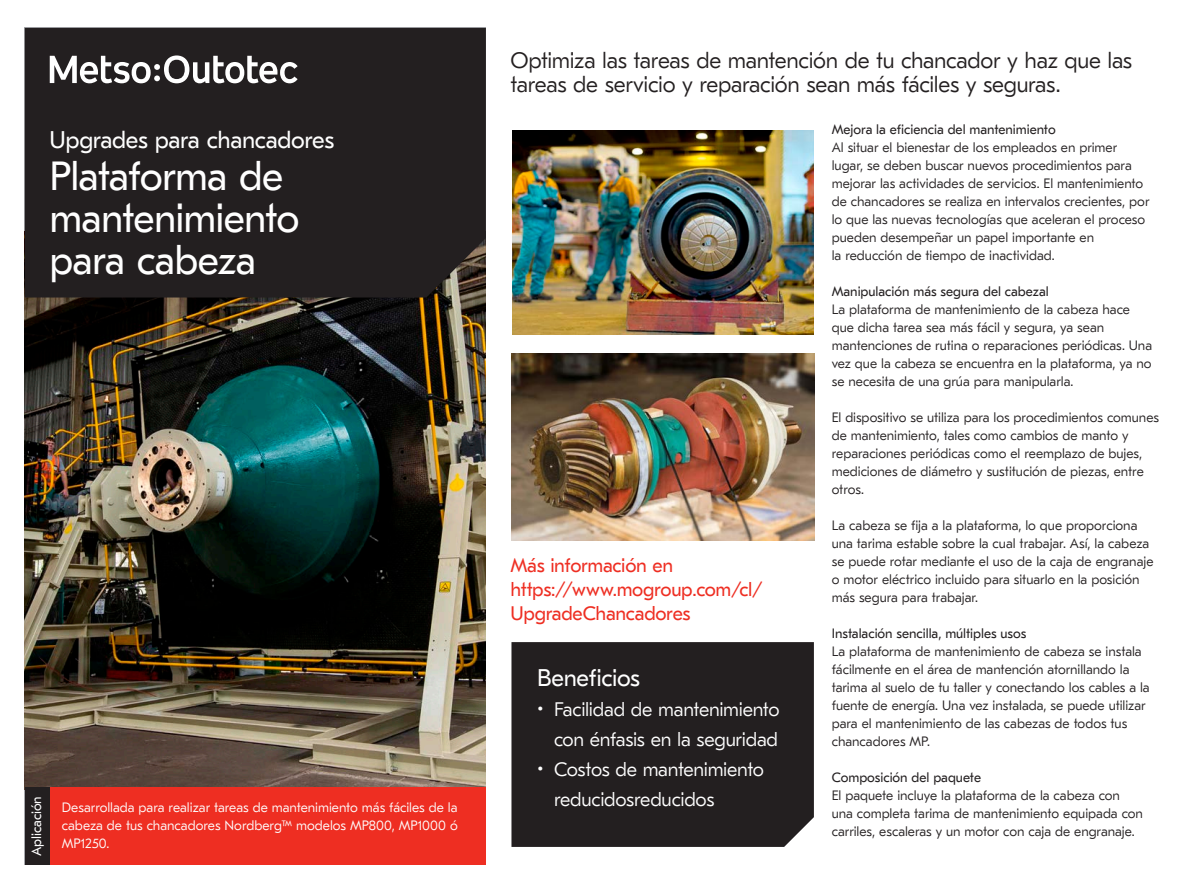
<style>
.page{position:relative;width:1191px;height:893px;background:#fff}
.page>*{position:absolute;margin:0;border:0;box-sizing:border-box;transform-origin:0 0}
.Headline__40_40_Regu{font:40.5px "GT Eesti Pro Text";letter-spacing:-.02em;color:#fff}
.Subheading__16_20_Re{font:24px "GT Eesti Pro Text";letter-spacing:-.015em;color:#fff}
.Benefits_headline__1{font:24px "GT Eesti Pro Text";letter-spacing:-.015em;color:#fff}
.Ingress_text__16_20{font:300 22.5px/24px "GT Eesti Pro Text";letter-spacing:-.015em;color:#231f20}
.t1{font:300 19.5px/30px "GT Eesti Pro Text";letter-spacing:-.015em;color:#fff;text-align:right}
.Highlight_text__Oran{font:19.5px/24px "GT Eesti Pro Text";letter-spacing:-.015em;color:#ee2e22}
.Body_text__9_12_Ligh{font:300 13.5px/18px "GT Eesti Pro Text";letter-spacing:-.005em;color:#231f20}
.Application__9_12_Li{font:300 13.5px/18px "GT Eesti Pro Text";color:#fff;text-align:justify}
.Application__9_12_Li-2{font:13.5px "GT Eesti Pro Text";color:#fff}
.s1{font-weight:400}
</style>
<div class="page">
<img style="left:512px;top:130px;width:301px;height:205px">
<img style="left:512px;top:354px;width:303px;height:186px">
<img style="left:25px;top:298px;width:461px;height:489px">
<div style="left:25px;top:28px;width:461px;height:270px;background:#231f20"></div>
<svg style="left:50px;top:55px;width:247px;height:28px"></svg>
<div style="left:511px;top:642px;width:303px;height:205px;background:#231f20"></div>
<div style="left:49px;top:787px;width:437px;height:78px;background:#ee2e22"></div>
<div style="left:25px;top:787px;width:25px;height:78px;background:#231f20"></div>
<p class="Subheading__16_20_Re" style="left:49px;top:127px;width:286px">Upgrades para chancadores</p>
<p class="Headline__40_40_Regu" style="left:49px;top:154px;width:235px">Plataforma de</p>
<p class="Headline__40_40_Regu" style="left:49px;top:196px;width:252px">mantenimiento</p>
<p class="Headline__40_40_Regu" style="left:49px;top:238px;width:208px">para cabeza</p>
<p class="Application__9_12_Li-2" style="left:29px;top:856px;width:62px;rotate:-90deg">Aplicación</p>
<p class="Application__9_12_Li" style="left:62px;top:798px;width:397px">Desarrollada para realizar tareas de mantenimiento más fáciles de la cabeza de tus chancadores Nordberg™ modelos MP800, MP1000 ó MP1250.</p>
<p class="Ingress_text__16_20" style="left:510px;top:49px;width:623px">Optimiza las tareas de mantención de tu chancador y haz que las tareas de servicio y reparación sean más fáciles y seguras.</p>
<p class="Highlight_text__Oran" style="left:510px;top:553px;width:164px">Más información en</p>
<p class="Highlight_text__Oran" style="left:510px;top:577px;width:254px">https://www.mogroup.com/cl/<br>UpgradeChancadores</p>
<p class="Benefits_headline__1" style="left:537px;top:664px;width:105px">Beneficios</p>
<p class="t1" style="left:537px;top:694px;width:244px">• Facilidad de mantenimiento con énfasis en la seguridad</p>
<p class="t1" style="left:554px;top:754px;width:211px;text-align:left;text-indent:-17px">• Costos de mantenimiento reducidosreducidos</p>
<p class="Body_text__9_12_Ligh" style="left:831px;top:120px;width:319px"><span class="s1">Mejora la eficiencia del mantenimiento<br></span>Al situar el bienestar de los empleados en primer lugar, se deben buscar nuevos procedimientos para mejorar las actividades de servicios. El mantenimiento de chancadores se realiza en intervalos crecientes, por lo que las nuevas tecnologías que aceleran el proceso pueden desempeñar un papel importante en<br>la reducción de tiempo de inactividad.</p>
<p class="Body_text__9_12_Ligh" style="left:831px;top:282px;width:322px"><span class="s1">Manipulación más segura del cabezal<br></span>La plataforma de mantenimiento de la cabeza hace que dicha tarea sea más fácil y segura, ya sean mantenciones de rutina o reparaciones periódicas. Una vez que la cabeza se encuentra en la plataforma, ya no se necesita de una grúa para manipularla.</p>
<p class="Body_text__9_12_Ligh" style="left:831px;top:408px;width:329px">El dispositivo se utiliza para los procedimientos comunes de mantenimiento, tales como cambios de manto y reparaciones periódicas como el reemplazo de bujes, mediciones de diámetro y sustitución de piezas, entre otros.</p>
<p class="Body_text__9_12_Ligh" style="left:831px;top:516px;width:323px">La cabeza se fija a la plataforma, lo que proporciona una tarima estable sobre la cual trabajar. Así, la cabeza se puede rotar mediante el uso de la caja de engranaje o motor eléctrico incluido para situarlo en la posición más segura para trabajar.</p>
<p class="Body_text__9_12_Ligh" style="left:831px;top:624px;width:319px"><span class="s1">Instalación sencilla, múltiples usos<br></span>La plataforma de mantenimiento de cabeza se instala fácilmente en el área de mantención atornillando la tarima al suelo de tu taller y conectando los cables a la fuente de energía. Una vez instalada, se puede utilizar para el mantenimiento de las cabezas de todos tus chancadores MP.</p>
<p class="Body_text__9_12_Ligh" style="left:831px;top:768px;width:313px"><span class="s1">Composición del paquete<br></span>El paquete incluye la plataforma de la cabeza con una completa tarima de mantenimiento equipada con carriles, escaleras y un motor con caja de engranaje.</p>
</div>
